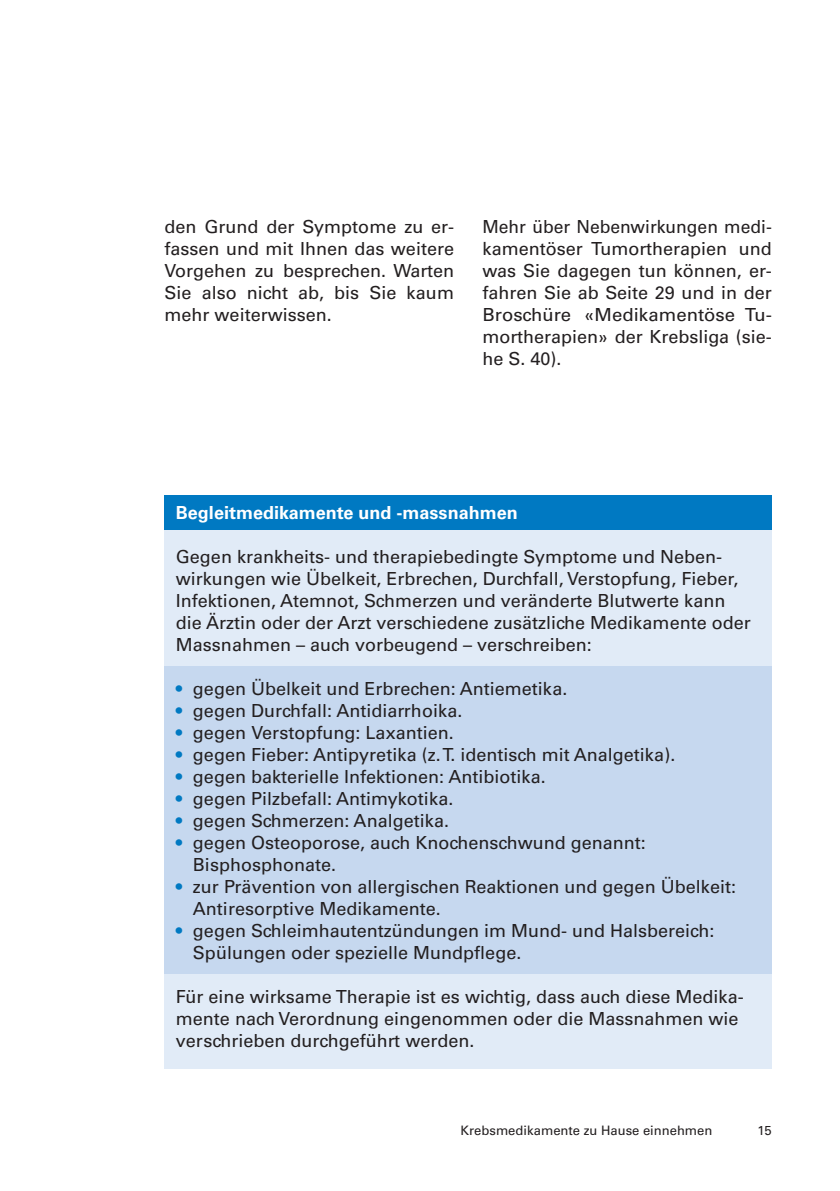
<style>
.page{position:relative;width:840px;height:1191px;background:#fff}
.page>*{position:absolute;margin:0;border:0;box-sizing:border-box;transform-origin:0 0}
.t1{font:18px/22px "Univers LT Std";color:#231f20}
.t2{font:700 18px "Univers LT Std";color:#fff}
.t3{font:13px "Univers LT Std";color:#231f20}
.s1{color:#0079c2}
</style>
<div class="page">
<div style="left:164px;top:496px;width:607px;height:573px;background:#e1ebf7"></div>
<div style="left:164px;top:496px;width:607px;height:34px;background:#0079c2"></div>
<div style="left:164px;top:666px;width:607px;height:308px;background:#c6d8ef"></div>
<p class="t1" style="left:164px;top:215px;width:291px;text-align:justify">den Grund der Symptome zu er&shy;fassen und mit Ihnen das weitere Vorgehen zu besprechen. Warten Sie also nicht ab, bis Sie kaum mehr weiterwissen.</p>
<p class="t1" style="left:482px;top:215px;width:291px;text-align:justify">Mehr über Nebenwirkungen medi&shy;kamentöser Tumortherapien und was Sie dagegen tun können, er&shy;fahren Sie ab Seite 29 und in der Broschüre «Medikamentöse Tu&shy;mortherapien» der Krebsliga (sie&shy;he S. 40).</p>
<p class="t2" style="left:176px;top:502px;width:343px">Begleitmedikamente und -massnahmen</p>
<p class="t1" style="left:176px;top:546px;width:576px">Gegen krankheits- und therapiebedingte Symptome und Neben&shy;wirkungen wie Übelkeit, Erbrechen, Durchfall, Verstopfung, Fieber, Infektionen, Atemnot, Schmerzen und veränderte Blutwerte kann die Ärztin oder der Arzt verschiedene zusätzliche Medikamente oder Massnahmen – auch vorbeugend – verschreiben:</p>
<p class="t1" style="left:176px;top:677px;width:392px"><span class="s1">•</span> gegen Übelkeit und Erbrechen: Antiemetika.</p>
<p class="t1" style="left:176px;top:699px;width:288px"><span class="s1">•</span> gegen Durchfall: Antidiarrhoika.</p>
<p class="t1" style="left:176px;top:721px;width:279px"><span class="s1">•</span> gegen Verstopfung: Laxantien.</p>
<p class="t1" style="left:176px;top:743px;width:500px"><span class="s1">•</span> gegen Fieber: Antipyretika (z.T. identisch mit Analgetika).</p>
<p class="t1" style="left:176px;top:765px;width:371px"><span class="s1">•</span> gegen bakterielle Infektionen: Antibiotika.</p>
<p class="t1" style="left:176px;top:787px;width:279px"><span class="s1">•</span> gegen Pilzbefall: Antimykotika.</p>
<p class="t1" style="left:176px;top:809px;width:274px"><span class="s1">•</span> gegen Schmerzen: Analgetika.</p>
<p class="t1" style="left:193px;top:831px;width:454px;text-indent:-17px"><span class="s1">•</span> gegen Osteoporose, auch Knochenschwund genannt:<br>Bisphosphonate.</p>
<p class="t1" style="left:193px;top:875px;width:544px;text-indent:-17px"><span class="s1">•</span> zur Prävention von allergischen Reaktionen und gegen Übelkeit:<br>Antiresorptive Medikamente.</p>
<p class="t1" style="left:193px;top:919px;width:522px;text-indent:-17px"><span class="s1">•</span> gegen Schleimhautentzündungen im Mund- und Halsbereich:<br>Spülungen oder spezielle Mundpflege.</p>
<p class="t1" style="left:176px;top:985px;width:569px">Für eine wirksame Therapie ist es wichtig, dass auch diese Medika&shy;mente nach Verordnung eingenommen oder die Massnahmen wie verschrieben durchgeführt werden.</p>
<p class="t3" style="left:460px;top:1123px;width:253px">Krebsmedikamente zu Hause einnehmen</p>
<p class="t3" style="left:757px;top:1122px;width:16px">15</p>
</div>
